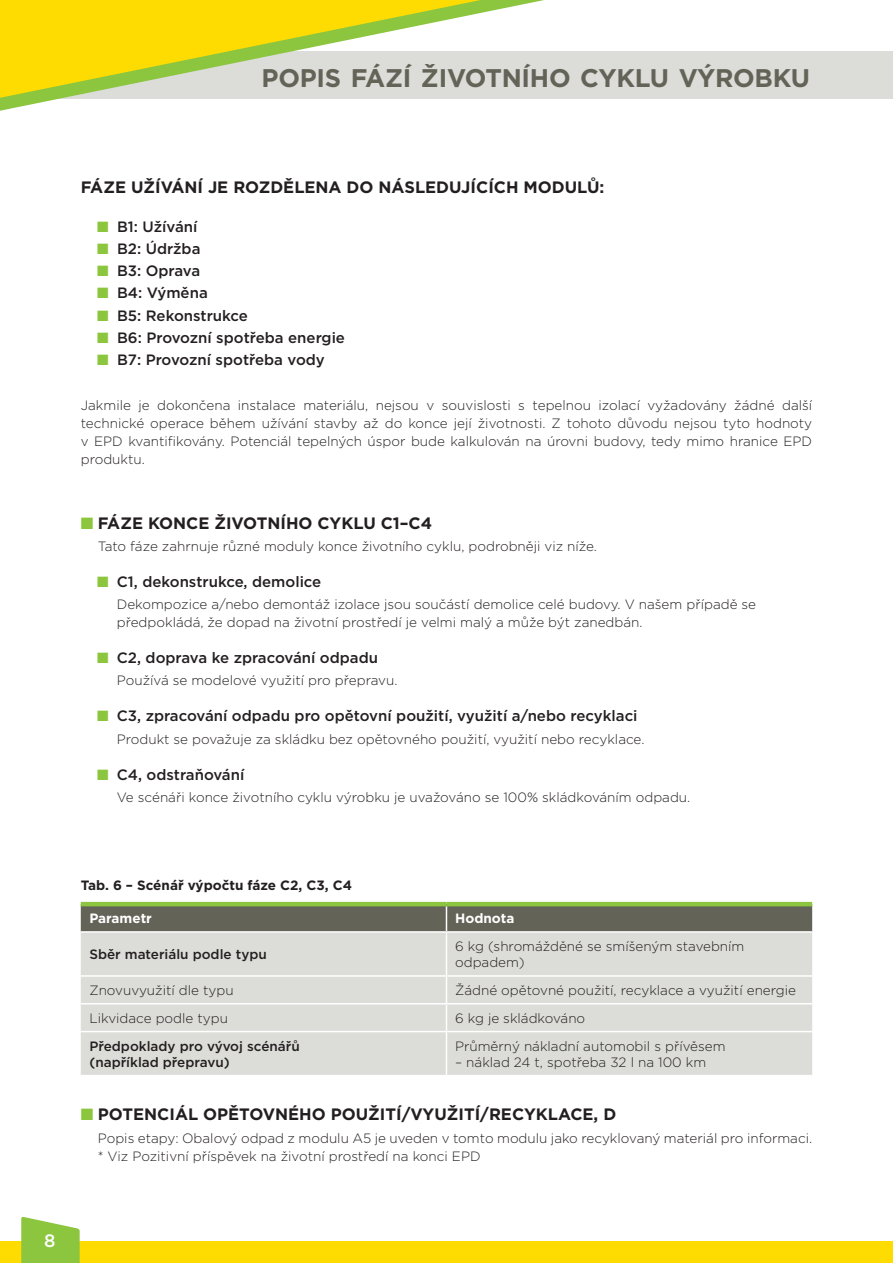
<style>
.page{position:relative;width:893px;height:1263px;background:#fff}
.page>*{position:absolute;margin:0;border:0;box-sizing:border-box;transform-origin:0 0}
.t1{font:700 25.5px "Gotham";letter-spacing:-.01em;color:#636358}
.t2{font:500 18px "Gotham";color:#fff}
.t3{font:700 16.5px "Gotham";color:#231f20}
.t4{font:500 15px "Gotham";color:#231f20}
.t5{font:300 13.5px/18px "Gotham";color:#231f20}
.t6{font:500 13.5px/16.2px "Gotham";color:#231f20}
.t7{font:700 13.5px "Gotham";color:#231f20}
.t8{font:700 13.5px "Gotham";color:#fff}
.s1{color:#8bc63e}
</style>
<div class="page">
<div style="left:0;top:51px;width:893px;height:47px;background:#dcdcd8"></div>
<div style="left:0;top:1242px;width:893px;height:21px;background:#ffdc01"></div>
<svg style="left:21px;top:1217px;width:59px;height:46px;background:#9acd56"></svg>
<svg style="left:0;top:0;width:544px;height:111px"></svg>
<div style="left:81px;top:933px;width:731px;height:142px;background:#dcdcd8"></div>
<hr style="left:81px;top:902px;width:365px;height:4px;background:#8bc63e">
<hr style="left:446px;top:902px;width:366px;height:4px;background:#8bc63e">
<svg style="left:81px;top:904px;width:731px;height:27px;background:#666c55"></svg>
<hr style="left:446px;top:933px;width:1px;height:42px;background:#fff">
<hr style="left:81px;top:975px;width:365px;height:2px;background:#fff">
<hr style="left:446px;top:975px;width:366px;height:2px;background:#fff">
<hr style="left:81px;top:1003px;width:365px;height:1px;background:#fff">
<hr style="left:446px;top:1003px;width:366px;height:1px;background:#fff">
<svg style="left:446px;top:977px;width:1px;height:54px"></svg>
<hr style="left:81px;top:1031px;width:365px;height:1px;background:#fff">
<hr style="left:446px;top:1031px;width:366px;height:1px;background:#fff">
<hr style="left:446px;top:1032px;width:1px;height:43px;background:#fff">
<h1 class="t1" style="left:262px;top:61px;width:550px">POPIS FÁZÍ ŽIVOTNÍHO CYKLU VÝROBKU</h1>
<p class="t3" style="left:81px;top:176px;width:23px">FÁZE</p>
<p class="t3" style="left:131px;top:176px;width:12px">UŽÍVÁNÍ</p>
<p class="t3" style="left:208px;top:176px;width:39px">JE ROZD</p>
<p class="t3" style="left:283px;top:176px;width:24px">ĚLENA</p>
<p class="t3" style="left:347px;top:176px;width:45px">DO NÁSLEDU</p>
<p class="t3" style="left:461px;top:176px;width:20px">JÍCÍCH</p>
<p class="t3" style="left:524px;top:176px;width:14px">MODULŮ</p>
<p class="t3" style="left:600px;top:176px;width:6px">:</p>
<p class="t4" style="left:97px;top:217px;width:102px"><span class="s1">■</span> B1: Užívání</p>
<p class="t4" style="left:97px;top:239px;width:105px"><span class="s1">■</span> B2: Údržba</p>
<p class="t4" style="left:97px;top:261px;width:105px"><span class="s1">■</span> B3: Oprava</p>
<p class="t4" style="left:97px;top:283px;width:112px"><span class="s1">■</span> B4: Výměna</p>
<p class="t4" style="left:97px;top:306px;width:152px"><span class="s1">■</span> B5: Rekonstrukce</p>
<p class="t4" style="left:97px;top:328px;width:249px"><span class="s1">■</span> B6: Provozní spotřeba energie</p>
<p class="t4" style="left:97px;top:350px;width:229px"><span class="s1">■</span> B7: Provozní spotřeba vody</p>
<p class="t5" style="left:81px;top:396px;width:733px;text-align:justify">Jakmile je dokončena instalace materiálu, nejsou v souvislosti s tepelnou izolací vyžadovány žádné další technické operace během užívání stavby až do konce její životnosti. Z tohoto důvodu nejsou tyto hodnoty v EPD kvantifikovány. Potenciál tepelných úspor bude kalkulován na úrovni budovy, tedy mimo hranice EPD produktu.</p>
<p class="t3" style="left:81px;top:512px;width:40px"><span class="s1">■</span> FÁZE</p>
<p class="t3" style="left:148px;top:512px;width:13px">KONCE</p>
<p class="t3" style="left:214px;top:512px;width:12px">ŽIVOTNÍHO</p>
<p class="t3" style="left:318px;top:512px;width:13px">CYKLU</p>
<p class="t3" style="left:381px;top:512px;width:53px">C1–C4</p>
<p class="t5" style="left:98px;top:537px;width:501px">Tato fáze zahrnuje různé moduly konce životního cyklu, podrobněji viz níže.</p>
<p class="t4" style="left:97px;top:572px;width:226px"><span class="s1">■</span> C1, dekonstrukce, demolice</p>
<p class="t5" style="left:117px;top:595px;width:641px">Dekompozice a/nebo demontáž izolace jsou součástí demolice celé budovy. V našem případě se předpokládá, že dopad na životní prostředí je velmi malý a může být zanedbán.</p>
<p class="t4" style="left:97px;top:648px;width:282px"><span class="s1">■</span> C2, doprava ke zpracování odpadu</p>
<p class="t5" style="left:117px;top:671px;width:282px">Používá se modelové využití pro přepravu.</p>
<p class="t4" style="left:97px;top:706px;width:542px"><span class="s1">■</span> C3, zpracování odpadu pro opětovní použití, využití a/nebo recyklaci</p>
<p class="t5" style="left:117px;top:729px;width:529px">Produkt se považuje za skládku bez opětovného použití, využití nebo recyklace.</p>
<p class="t4" style="left:97px;top:764px;width:149px"><span class="s1">■</span> C4, odstraňování</p>
<p class="t5" style="left:81px;top:788px;width:17px">V</p>
<p class="t5" style="left:126px;top:788px;width:566px">e scénáři konce životního cyklu výrobku je uvažováno se 100% skládkováním odpadu.</p>
<p class="t7" style="left:81px;top:876px;width:273px">TAB. 6 – SCÉNÁŘ VÝPOČTU FÁZE C2, C3, C4</p>
<p class="t8" style="left:89px;top:910px;width:64px">PARAMETR</p>
<p class="t8" style="left:455px;top:910px;width:61px">HODNOTA</p>
<p class="t6" style="left:89px;top:946px;width:179px">Sběr materiálu podle typu</p>
<p class="t5" style="left:455px;top:938px;width:291px;line-height:16.2px">6 kg (shromážděné se smíšeným stavebním odpadem)</p>
<p class="t5" style="left:89px;top:981px;width:146px">Znovuvyužití dle typu</p>
<p class="t5" style="left:455px;top:981px;width:342px">Žádné opětovné použití, recyklace a využití energie</p>
<p class="t5" style="left:89px;top:1009px;width:140px">Likvidace podle typu</p>
<p class="t5" style="left:455px;top:1009px;width:132px">6 kg je skládkováno</p>
<p class="t6" style="left:89px;top:1038px;width:212px">Předpoklady pro vývoj scénářů (například přepravu)</p>
<p class="t5" style="left:455px;top:1037px;width:272px">Průměrný nákladní automobil s přívěsem</p>
<p class="t5" style="left:455px;top:1053px;width:253px">– náklad 24 t, spotřeba 32 l na 100 km</p>
<p class="t3" style="left:81px;top:1104px;width:41px"><span class="s1">■</span> POTENCIÁL</p>
<p class="t3" style="left:203px;top:1104px;width:50px">OPĚTOVNÉHO</p>
<p class="t3" style="left:331px;top:1104px;width:11px">POUŽITÍ</p>
<p class="t3" style="left:402px;top:1104px;width:20px">/VYUŽITÍ</p>
<p class="t3" style="left:480px;top:1104px;width:22px">/RECYKLACE</p>
<p class="t3" style="left:594px;top:1104px;width:24px">, D</p>
<p class="t5" style="left:98px;top:1128px;width:716px">Popis etapy: Obalový odpad z modulu A5 je uveden v tomto modulu jako recyklovaný materiál pro informaci. * Viz Pozitivní příspěvek na životní prostředí na konci EPD</p>
<h2 class="t2" style="left:44px;top:1228px;width:13px">8</h2>
</div>
